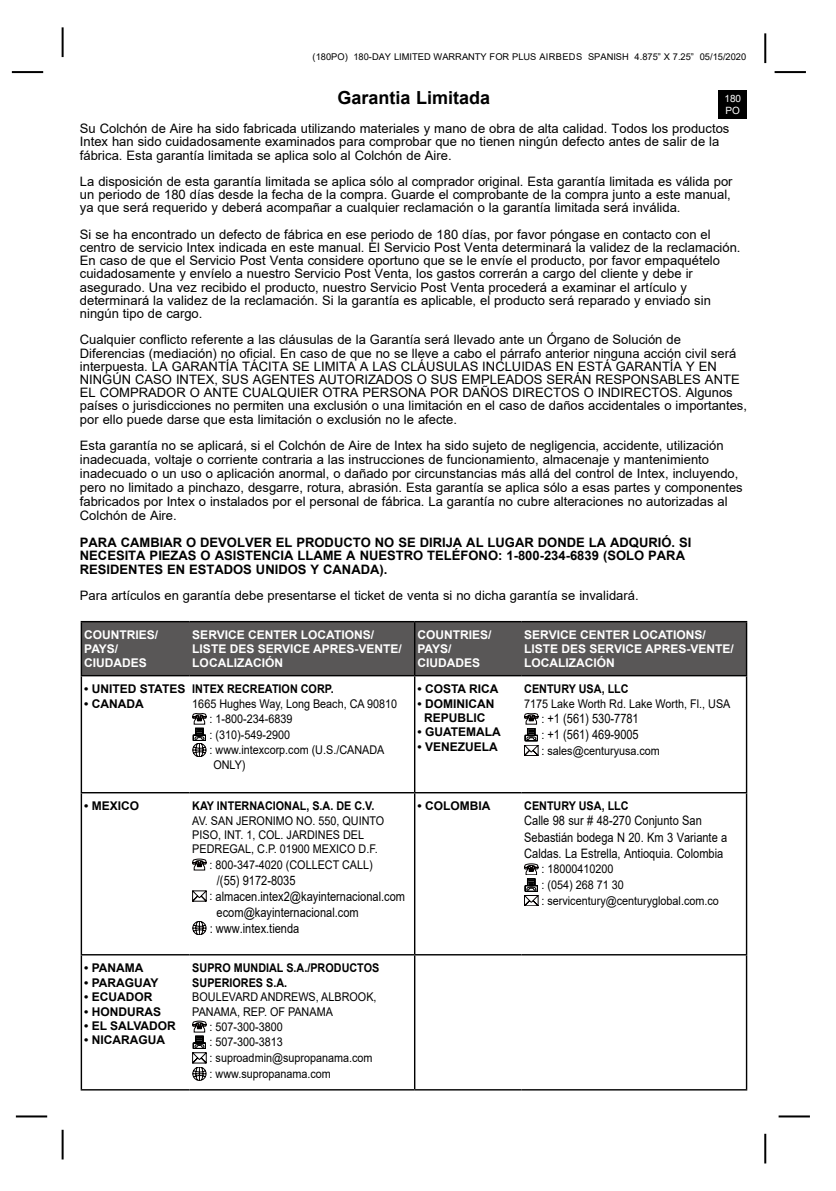
<style>
.page{position:relative;width:836px;height:1191px;background:#fff}
.page>*{position:absolute;margin:0;border:0;box-sizing:border-box;transform-origin:0 0}
.t1{font:700 18px "Arial";color:#000}
.t2{font:13px/13.2px "Arial";color:#000}
.t3{font:13px/16px "Arial";color:#000;scale:.85 1}
.t4{font:700 13px/13.2px "Arial";color:#000}
.t5{font:12px/15.6px "Arial";color:#000;scale:.9 1}
.t6{font:700 12px/14.4px "Arial";color:#fff}
.t7{font:700 12px/14.4px "Arial";color:#000;text-align:center}
.t8{font:700 12px/14.4px "Arial";color:#000;scale:.9 1}
.t9{font:10px/12px "Arial";color:#fff}
.t10{font:9.2px "Arial";color:#000}
.s1{font-size:12px}
</style>
<div class="page">
<hr style="left:12px;top:71px;width:31px;height:2px;background:#000">
<hr style="left:16px;top:1115px;width:31px;height:2px;background:#000">
<hr style="left:774px;top:71px;width:31px;height:2px;background:#000">
<hr style="left:778px;top:1115px;width:31px;height:2px;background:#000">
<hr style="left:62px;top:27px;width:2px;height:30px;background:#000">
<hr style="left:764px;top:33px;width:2px;height:30px;background:#000">
<hr style="left:62px;top:1129px;width:2px;height:30px;background:#000">
<hr style="left:764px;top:1133px;width:2px;height:30px;background:#000">
<div style="left:718px;top:90px;width:29px;height:29px;background:#000"></div>
<div style="left:82px;top:622px;width:663px;height:53px;background:#595757"></div>
<hr style="left:81px;top:621px;width:108px;height:1px;background:#000">
<hr style="left:81px;top:622px;width:1px;height:53px;background:#000">
<hr style="left:189px;top:621px;width:225px;height:1px;background:#000">
<hr style="left:414px;top:621px;width:107px;height:1px;background:#000">
<hr style="left:414px;top:622px;width:1px;height:53px;background:#000">
<hr style="left:521px;top:621px;width:226px;height:1px;background:#000">
<hr style="left:745px;top:622px;width:2px;height:53px;background:#000">
<hr style="left:81px;top:675px;width:108px;height:1px;background:#000">
<hr style="left:81px;top:676px;width:1px;height:116px;background:#000">
<hr style="left:189px;top:675px;width:225px;height:1px;background:#000">
<hr style="left:414px;top:675px;width:107px;height:1px;background:#000">
<hr style="left:414px;top:676px;width:1px;height:116px;background:#000">
<hr style="left:521px;top:675px;width:226px;height:1px;background:#000">
<hr style="left:745px;top:676px;width:2px;height:116px;background:#000">
<hr style="left:81px;top:792px;width:108px;height:1px;background:#000">
<hr style="left:81px;top:793px;width:1px;height:161px;background:#000">
<hr style="left:189px;top:792px;width:225px;height:1px;background:#000">
<hr style="left:414px;top:792px;width:107px;height:1px;background:#000">
<hr style="left:414px;top:793px;width:1px;height:161px;background:#000">
<hr style="left:521px;top:792px;width:226px;height:1px;background:#000">
<hr style="left:745px;top:793px;width:2px;height:161px;background:#000">
<hr style="left:81px;top:954px;width:108px;height:1px;background:#000">
<hr style="left:81px;top:955px;width:1px;height:134px;background:#000">
<hr style="left:189px;top:954px;width:225px;height:1px;background:#000">
<hr style="left:414px;top:954px;width:107px;height:1px;background:#000">
<hr style="left:414px;top:955px;width:1px;height:134px;background:#000">
<hr style="left:521px;top:954px;width:226px;height:1px;background:#000">
<hr style="left:745px;top:955px;width:2px;height:134px;background:#000">
<hr style="left:81px;top:1089px;width:108px;height:1px;background:#000">
<hr style="left:189px;top:1089px;width:225px;height:1px;background:#000">
<hr style="left:414px;top:1089px;width:107px;height:1px;background:#000">
<hr style="left:521px;top:1089px;width:226px;height:1px;background:#000">
<svg style="left:192px;top:713px;width:14px;height:43px"></svg>
<svg style="left:524px;top:713px;width:14px;height:42px"></svg>
<svg style="left:192px;top:859px;width:14px;height:11px"></svg>
<svg style="left:192px;top:890px;width:14px;height:11px"></svg>
<svg style="left:192px;top:921px;width:14px;height:13px"></svg>
<svg style="left:524px;top:863px;width:14px;height:43px"></svg>
<svg style="left:192px;top:1021px;width:14px;height:59px"></svg>
<p class="t10" style="left:312px;top:51px;width:257px">(180PO) 180-DAY LIMITED WARRANTY FOR PLUS airbeds</p>
<p class="t10" style="left:588px;top:51px;width:160px">SPANISH 4.875” X 7.25” 05/15/2020</p>
<h1 class="t1" style="left:337px;top:85px;width:154px">Garantia Limitada</h1>
<p class="t2" style="left:80px;top:122px;width:650px">Su Colchón de Aire ha sido fabricada utilizando materiales y mano de obra de alta calidad. Todos los productos<br>Intex han sido cuidadosamente examinados para comprobar que no tienen ningún defecto antes de salir de la fábrica. Esta garantía limitada se aplica solo al Colchón de Aire.</p>
<p class="t2" style="left:80px;top:175px;width:654px">La disposición de esta garantía limitada se aplica sólo al comprador original. Esta garantía limitada es válida por un periodo de 180 días desde la fecha de la compra. Guarde el comprobante de la compra junto a este manual, ya que será requerido y deberá acompañar a cualquier reclamación o la garantía limitada será inválida.</p>
<p class="t2" style="left:80px;top:227px;width:662px">Si se ha encontrado un defecto de fábrica en ese periodo de 180 días, por favor póngase en contacto con el centro de servicio Intex indicada en este manual. El Servicio Post Venta determinará la validez de la reclamación.<br>En caso de que el Servicio Post Venta considere oportuno que se le envíe el producto, por favor empaquételo cuidadosamente y envíelo a nuestro Servicio Post Venta, los gastos correrán a cargo del cliente y debe ir asegurado. Una vez recibido el producto, nuestro Servicio Post Venta procederá a examinar el artículo y determinará la validez de la reclamación. Si la garantía es aplicable, el producto será reparado y enviado sin ningún tipo de cargo.</p>
<p class="t2" style="left:80px;top:333px;width:668px">Cualquier conflicto referente a las cláusulas de la Garantía será llevado ante un Órgano de Solución de Diferencias (mediación) no oficial. En caso de que no se lleve a cabo el párrafo anterior ninguna acción civil será interpuesta. LA GARANTÍA TÁCITA SE LIMITA A LAS CLÁUSULAS INCLUIDAS EN ESTÁ GARANTÍA Y EN NINGÚN CASO INTEX, SUS AGENTES AUTORIZADOS O SUS EMPLEADOS SERÁN RESPONSABLES ANTE EL COMPRADOR O ANTE CUALQUIER OTRA PERSONA POR DAÑOS DIRECTOS O INDIRECTOS. Algunos países o jurisdicciones no permiten una exclusión o una limitación en el caso de daños accidentales o importantes, por ello puede darse que esta limitación o exclusión no le afecte.</p>
<p class="t2" style="left:80px;top:438px;width:664px;line-height:14px">Esta garantía no se aplicará, si el Colchón de Aire de Intex ha sido sujeto de negligencia, accidente, utilización inadecuada, voltaje o corriente contraria a las instrucciones de funcionamiento, almacenaje y mantenimiento inadecuado o un uso o aplicación anormal, o dañado por circunstancias más allá del control de Intex, incluyendo, pero no limitado a pinchazo, desgarre, rotura, abrasión. Esta garantía se aplica sólo a esas partes y componentes fabricados por Intex o instalados por el personal de fábrica. La garantía no cubre alteraciones no autorizadas al Colchón de Aire.</p>
<p class="t4" style="left:80px;top:536px;width:613px">PARA CAMBIAR O DEVOLVER EL PRODUCTO NO SE DIRIJA AL LUGAR DONDE LA ADQURIÓ. SI<br>NECESITA PIEZAS O ASISTENCIA LLAME A NUESTRO TELÉFONO: 1-800-234-6839 (SOLO PARA<br>RESIDENTES EN ESTADOS UNIDOS Y CANADA).</p>
<p class="t2" style="left:80px;top:589px;width:560px">Para artículos en garantía debe presentarse el ticket de venta si no dicha garantía se invalidará.</p>
<p class="t6" style="left:84px;top:627px;width:76px">COUNTRIES/<br>PAYS/<br>CIUDADES</p>
<p class="t6" style="left:192px;top:627px;width:211px">SERVICE CENTER LOCATIONS/<br>LISTE DES SERVICE APRES-VENTE/<br>LOCALIZACIÓN</p>
<p class="t6" style="left:417px;top:627px;width:76px">COUNTRIES/<br>PAYS/<br>CIUDADES</p>
<p class="t6" style="left:524px;top:627px;width:211px">SERVICE CENTER LOCATIONS/<br>LISTE DES SERVICE APRES-VENTE/<br>LOCALIZACIÓN</p>
<p class="t7" style="left:84px;top:682px;width:103px">• UNITED STATES</p>
<p class="t7" style="left:84px;top:696px;width:61px">• CANADA</p>
<p class="t9" style="left:724px;top:92px;width:18px">180<br>PO</p>
<p class="t7" style="left:417px;top:682px;width:82px">• COSTA RICA</p>
<p class="t7" style="left:417px;top:696px;width:78px">• DOMINICAN<br>REPUBLIC</p>
<p class="t7" style="left:417px;top:725px;width:85px">• GUATEMALA</p>
<p class="t7" style="left:417px;top:739px;width:82px">• VENEZUELA</p>
<p class="t8" style="left:192px;top:682px;width:158px">INTEX RECREATION CORP.</p>
<p class="t5" style="left:192px;top:695px;width:229px">1665 Hughes Way, Long Beach, CA 90810</p>
<p class="t5" style="left:209px;top:710px;width:94px">: 1-800-234-6839</p>
<p class="t5" style="left:209px;top:726px;width:91px">: (310)-549-2900</p>
<p class="t5" style="left:209px;top:742px;width:196px">: www.intexcorp.com (U.S./CANADA</p>
<p class="t5" style="left:213px;top:757px;width:37px">ONLY)</p>
<p class="t8" style="left:524px;top:682px;width:118px">CENTURY USA, LLC</p>
<p class="t5" style="left:524px;top:695px;width:230px">7175 Lake Worth Rd. Lake Worth, Fl., USA</p>
<p class="t3" style="left:541px;top:710px;width:116px"><span class="s1">:</span> +1 (561) 530-7781 <span class="s1">:</span> +1 (561) 469-9005</p>
<p class="t5" style="left:541px;top:742px;width:133px">: sales@centuryusa.com</p>
<p class="t7" style="left:84px;top:799px;width:56px">• MEXICO</p>
<p class="t8" style="left:192px;top:799px;width:204px">KAY INTERNACIONAL, S.A. DE C.V.</p>
<p class="t5" style="left:192px;top:812px;width:215px">AV. SAN JERONIMO NO. 550, QUINTO</p>
<p class="t5" style="left:192px;top:827px;width:192px">PISO, INT. 1, COL. JARDINES DEL</p>
<p class="t5" style="left:192px;top:841px;width:207px">PEDREGAL, C.P. 01900 MEXICO D.F.</p>
<p class="t5" style="left:209px;top:856px;width:183px">: 800-347-4020 (COLLECT CALL)</p>
<p class="t3" style="left:217px;top:872px;width:94px">/(55) 9172-8035</p>
<p class="t3" style="left:209px;top:888px;width:231px"><span class="s1">:</span> almacen.intex2@kayinternacional.com</p>
<p class="t3" style="left:216px;top:904px;width:169px">ecom@kayinternacional.com</p>
<p class="t3" style="left:209px;top:920px;width:107px">: www.intex.tienda</p>
<p class="t7" style="left:84px;top:961px;width:61px">• PANAMA</p>
<p class="t7" style="left:84px;top:975px;width:76px">• PARAGUAY</p>
<p class="t7" style="left:84px;top:989px;width:70px">• ECUADOR</p>
<p class="t7" style="left:84px;top:1004px;width:78px">• HONDURAS</p>
<p class="t7" style="left:84px;top:1018px;width:93px">• EL SALVADOR</p>
<p class="t7" style="left:84px;top:1033px;width:82px">• NICARAGUA</p>
<p class="t8" style="left:192px;top:961px;width:209px">SUPRO MUNDIAL S.A./PRODUCTOS<br>SUPERIORES S.A.</p>
<p class="t5" style="left:192px;top:989px;width:9px">Boulevard</p>
<p class="t5" style="left:260px;top:989px;width:18px">Andrews</p>
<p class="t5" style="left:316px;top:989px;width:39px">, Albrook</p>
<p class="t5" style="left:373px;top:989px;width:5px">,</p>
<p class="t5" style="left:192px;top:1003px;width:17px">Panama</p>
<p class="t5" style="left:209px;top:1003px;width:182px;text-indent:28px">, Rep. of Panama<br>: 507-300-3800<br>: 507-300-3813<br>: suproadmin@supropanama.com : www.supropanama.com</p>
<p class="t7" style="left:417px;top:799px;width:74px">• COLOMBIA</p>
<p class="t8" style="left:524px;top:799px;width:118px">CENTURY USA, LLC</p>
<p class="t3" style="left:524px;top:813px;width:240px">Calle 98 sur # 48-270 Conjunto San<br>Sebastián bodega N 20. Km 3 Variante a<br>Caldas. La Estrella, Antioquia. Colombia</p>
<p class="t5" style="left:541px;top:861px;width:198px">: 18000410200<br>: (054) 268 71 30<br>: servicentury@centuryglobal.com.co</p>
</div>
